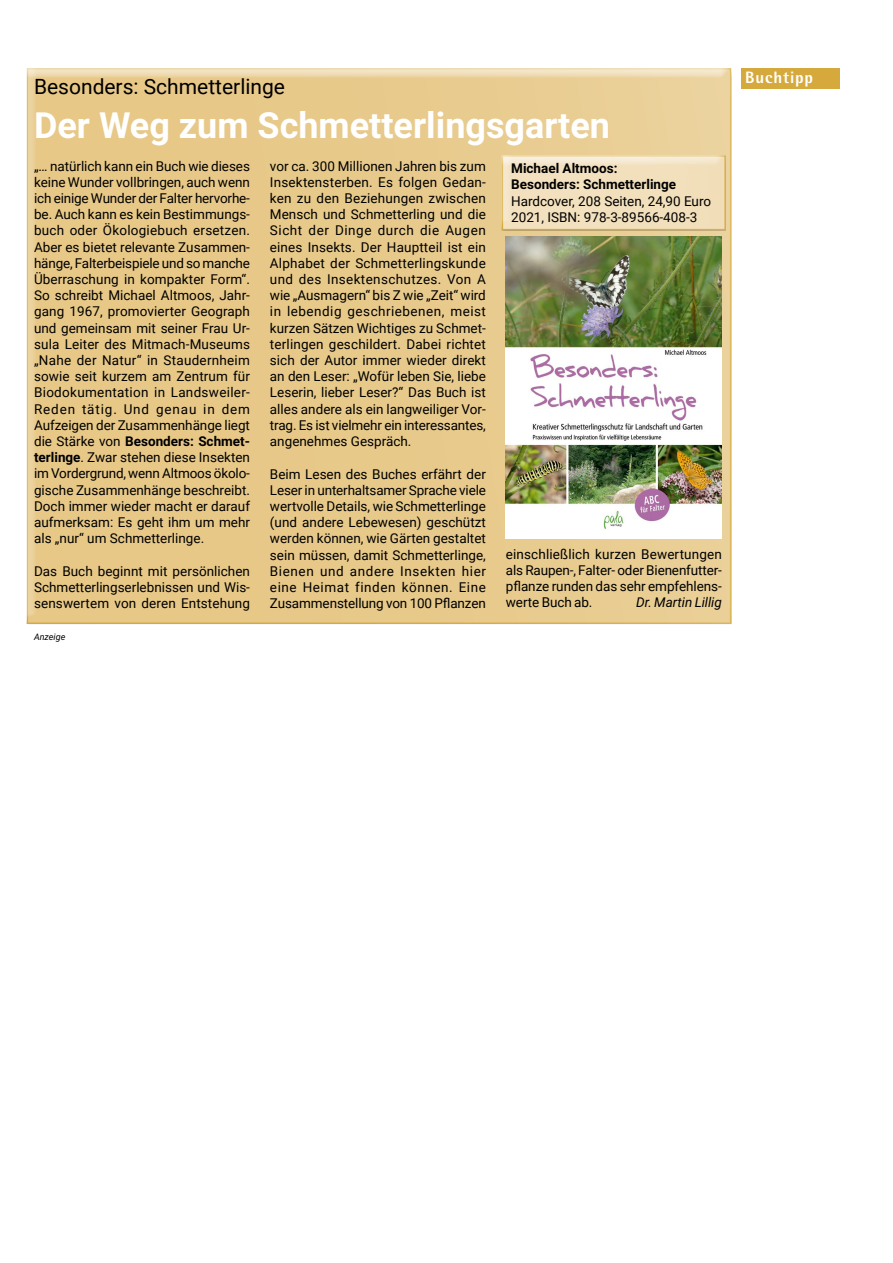
<style>
.page{position:relative;width:893px;height:1263px;background:#fff}
.page>*{position:absolute;margin:0;border:0;box-sizing:border-box;transform-origin:0 0}
.t1{font:700 36px "Roboto";color:#fff}
.t2{font:21px "Roboto";color:#000}
.t3{font:800 16.5px "Agfa Rotis Semisans";letter-spacing:.05em;color:#fff}
.t4{font:13.5px/16.2px "Roboto";color:#000;text-align:justify}
.t5{font:700 13.5px/16.2px "Roboto";color:#000}
.t6{font:italic 13.5px "Roboto";letter-spacing:-.005em;color:#000}
.t7{font:italic 9px "Roboto";color:#000}
.s1{font-weight:700}
</style>
<div class="page">
<div style="left:20px;top:61px;width:722px;height:563px;background:#000;opacity:.75"></div>
<div style="left:742px;top:68px;width:98px;height:20px;background:#d6a93c"></div>
<div style="left:490px;top:145px;width:244px;height:86px;background:#fff;opacity:.75"></div>
<div style="left:495px;top:148px;width:242px;height:83px;background:#000;opacity:.75"></div>
<img style="left:506px;top:236px;width:216px;height:303px">
<h2 class="t2" style="left:34px;top:72px;width:253px">Besonders: Schmetterlinge</h2>
<h1 class="t1" style="left:34px;top:100px;width:578px">Der Weg zum Schmetterlingsgarten</h1>
<p class="t5" style="left:511px;top:160px;width:166px">Michael Altmoos:<br>Besonders: Schmetterlinge</p>
<p class="t4" style="left:511px;top:192px;width:202px">Hardcover, 208 Seiten, 24,90 Euro<br>2021, ISBN: 978-3-89566-408-3</p>
<p class="t4" style="left:34px;top:157px;width:218px">„… natürlich kann ein Buch wie dieses keine Wunder vollbringen, auch wenn ich einige Wunder der Falter hervorhe&shy;be. Auch kann es kein Bestimmungs&shy;buch oder Ökologiebuch ersetzen.<br>Aber es bietet relevante Zusammen&shy;hänge, Falterbeispiele und so manche Überraschung in kompakter Form“.<br>So schreibt Michael Altmoos, Jahr&shy;gang 1967, promovierter Geograph und gemeinsam mit seiner Frau Ur&shy;sula Leiter des Mitmach-Museums „Nahe der Natur“ in Staudernheim sowie seit kurzem am Zentrum für Biodokumentation in Landsweiler-Reden tätig. Und genau in dem Aufzeigen der Zusammenhänge liegt die Stärke von <span class="s1">Besonders: Schmet&shy;terlinge</span>. Zwar stehen diese Insekten im Vordergrund, wenn Altmoos ökolo&shy;gische Zusammenhänge beschreibt.<br>Doch immer wieder macht er darauf aufmerksam: Es geht ihm um mehr als „nur“ um Schmetterlinge.</p>
<p class="t4" style="left:34px;top:562px;width:217px">Das Buch beginnt mit persönlichen Schmetterlingserlebnissen und Wis&shy;senswertem von deren Entstehung</p>
<p class="t4" style="left:270px;top:157px;width:217px">vor ca. 300 Millionen Jahren bis zum Insektensterben. Es folgen Gedan&shy;ken zu den Beziehungen zwischen Mensch und Schmetterling und die Sicht der Dinge durch die Augen eines Insekts. Der Hauptteil ist ein Alphabet der Schmetterlingskunde und des Insektenschutzes. Von A wie „Ausmagern“ bis Z wie „Zeit“ wird in lebendig geschriebenen, meist kurzen Sätzen Wichtiges zu Schmet&shy;terlingen geschildert. Dabei richtet sich der Autor immer wieder direkt an den Leser: „Wofür leben Sie, liebe Leserin, lieber Leser?“ Das Buch ist alles andere als ein langweiliger Vor&shy;trag. Es ist vielmehr ein interessantes, angenehmes Gespräch.</p>
<p class="t4" style="left:270px;top:465px;width:218px">Beim Lesen des Buches erfährt der Leser in unterhaltsamer Sprache viele wertvolle Details, wie Schmetterlinge (und andere Lebewesen) geschützt werden können, wie Gärten gestaltet sein müssen, damit Schmetterlinge, Bienen und andere Insekten hier eine Heimat finden können. Eine Zusammenstellung von 100 Pflanzen</p>
<p class="t4" style="left:506px;top:545px;width:217px">einschließlich kurzen Bewertungen als Raupen-, Falter- oder Bienenfutter&shy;pflanze runden das sehr empfehlens&shy;werte Buch ab.</p>
<p class="t6" style="left:636px;top:593px;width:87px">Dr. Martin Lillig</p>
<p class="t7" style="left:34px;top:631px;width:33px">Anzeige</p>
<p class="t3" style="left:745px;top:67px;width:69px">Buchtipp</p>
</div>
